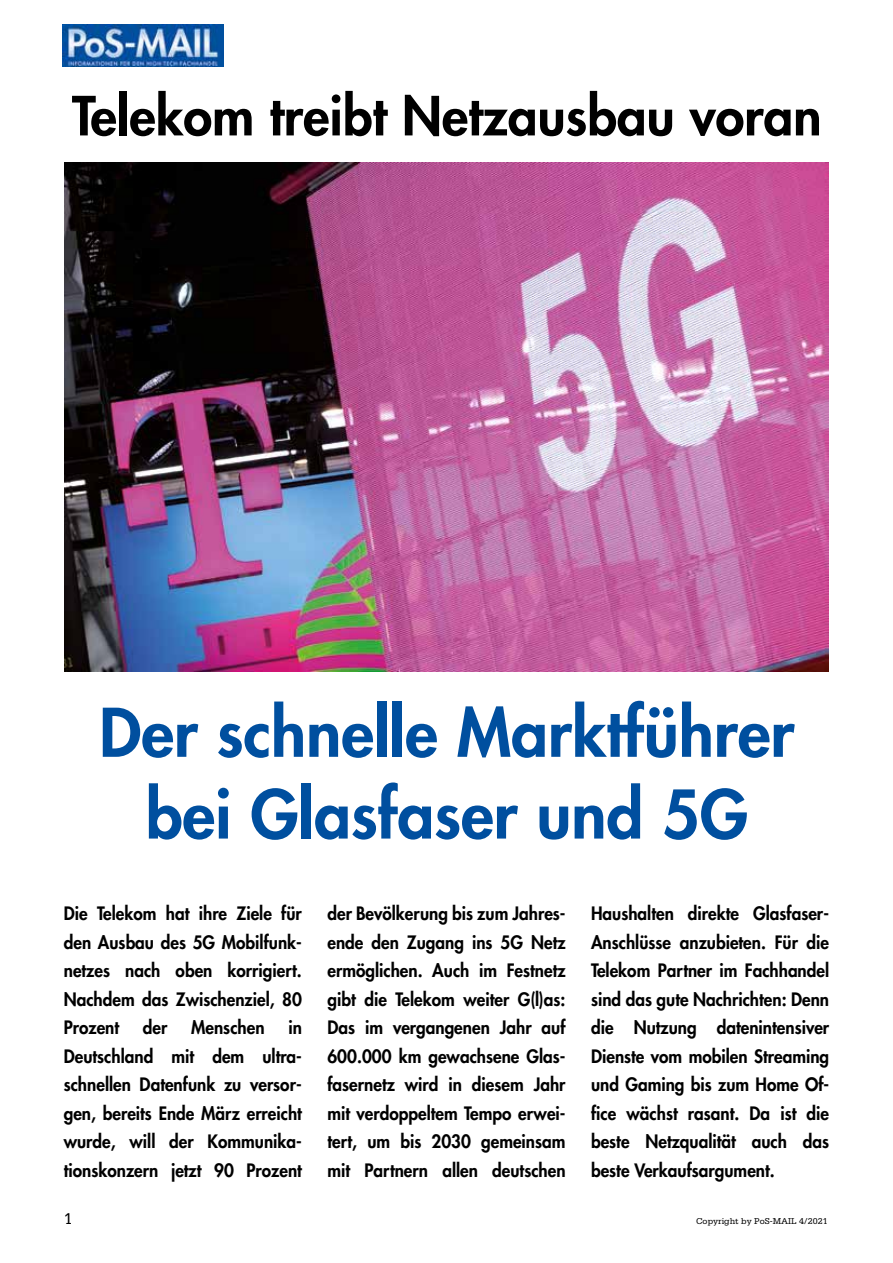
<style>
.page{position:relative;width:893px;height:1263px;background:#fff}
.page>*{position:absolute;margin:0;border:0;box-sizing:border-box;transform-origin:0 0}
.t1{font:800 65.25px/81.8px "Futura";color:#004f9f;text-align:center}
.t2{font:800 52.5px "Futura";color:#000}
.t3{font:800 18px/28.5px "Futura";color:#000;text-align:justify;scale:.95 1}
.t4{font:16.5px "Serifa";color:#000}
.t5{font:9px "Serifa";color:#000}
</style>
<div class="page">
<img style="left:63px;top:25px;width:160px;height:42px">
<img style="left:65px;top:162px;width:764px;height:510px">
<h2 class="t2" style="left:72px;top:81px;width:751px">Telekom treibt Netzausbau voran</h2>
<h1 class="t1" style="left:99px;top:691px;width:697px">Der schnelle Marktführer bei Glasfaser und 5G</h1>
<p class="t3" style="left:64px;top:899px;width:252px">Die Telekom hat ihre Ziele für den Ausbau des 5G Mobilfunk&shy;netzes nach oben korrigiert.<br>Nachdem das Zwischenziel, 80<br>Prozent</p>
<p class="t3" style="left:591px;top:899px;width:252px">Haushalten direkte Glasfaser-Anschlüsse anzubieten. Für die Telekom Partner im Fachhandel sind das gute Nachrichten: Denn die Nutzung datenintensiver Dienste vom mobilen Streaming und Gaming bis zum Home Of&shy;fice wächst rasant. Da ist die beste Netzqualität auch das beste Verkaufsargument.</p>
<p class="t3" style="left:327px;top:899px;width:252px">der Bevölkerung bis zum Jahres&shy;ende den Zugang ins 5G Netz ermöglichen. Auch im Festnetz gibt die Telekom weiter G(l)as:<br>Das im vergangenen Jahr auf 600.000 km gewachsene Glas&shy;fasernetz wird in diesem Jahr mit verdoppeltem Tempo erwei&shy;tert, um bis 2030 gemeinsam mit Partnern allen deutschen</p>
<p class="t3" style="left:143px;top:1013px;width:27px">der</p>
<p class="t3" style="left:191px;top:1013px;width:79px">Menschen</p>
<p class="t3" style="left:64px;top:1013px;width:252px;text-indent:225px">in Deutschland mit dem ultra&shy;schnellen Datenfunk zu versor&shy;gen, bereits Ende März erreicht wurde, will der Kommunika&shy;tionskonzern jetzt 90 Prozent</p>
<p class="t4" style="left:64px;top:1210px;width:11px">1</p>
<p class="t5" style="left:696px;top:1216px;width:133px">Copyright by PoS-MAIL 4/2021</p>
</div>
